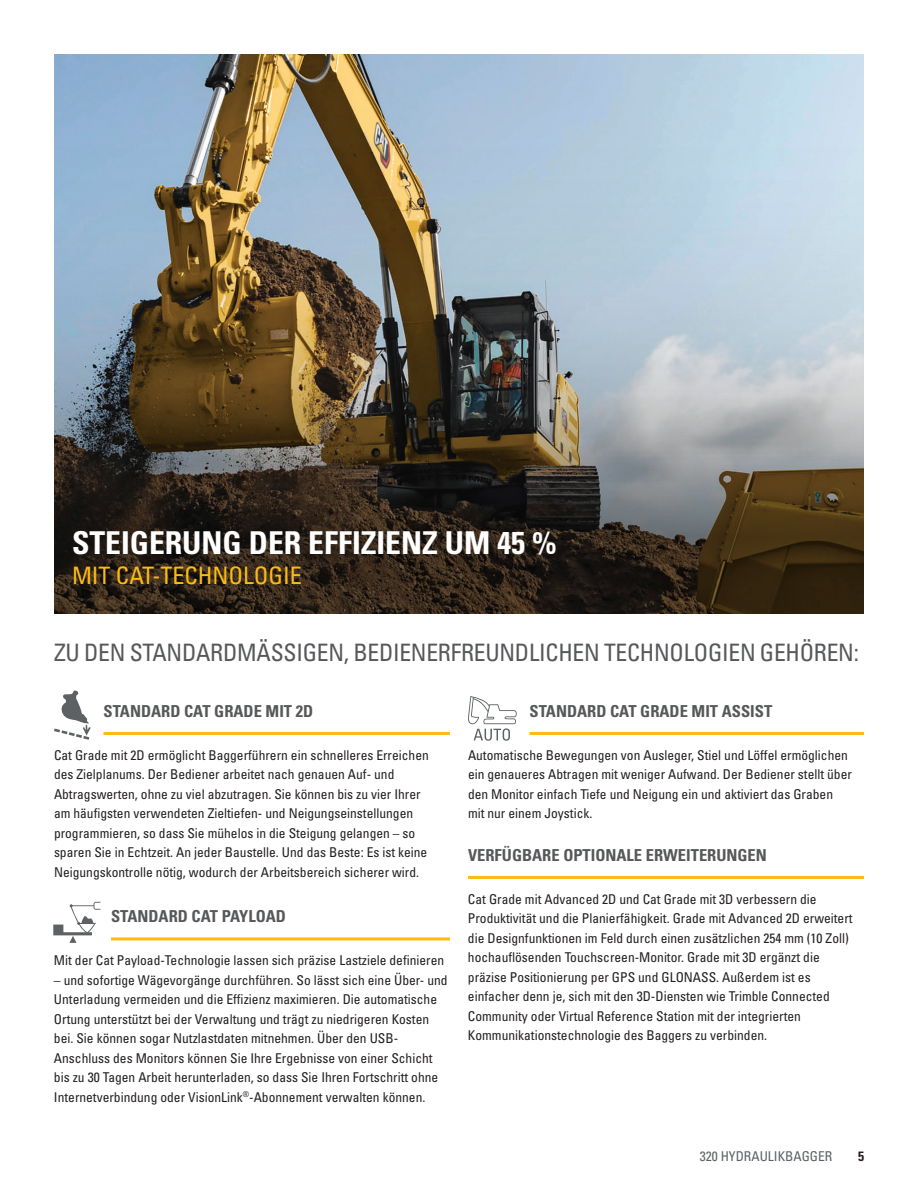
<style>
.page{position:relative;width:918px;height:1188px;background:#fff}
.page>*{position:absolute;margin:0;border:0;box-sizing:border-box;transform-origin:0 0}
.t1{font:700 condensed 31.5px "Univers LT Std";color:#fff}
.t2{font:condensed 24px "Univers LT Std";letter-spacing:-.01em;color:#57585a}
.t3{font:condensed 24px "Univers LT Std";color:#fcba13}
.t4{font:700 condensed 16.5px "Univers LT Std";color:#57585a}
.t5{font:condensed 13.5px/19.5px "Univers LT Std";color:#231f20}
.t6{font:condensed 13.5px "Univers LT Std";color:#5d6163}
.t7{font:700 condensed 13.5px "Univers LT Std";color:#231f20}
</style>
<div class="page">
<img style="left:54px;top:54px;width:810px;height:560px">
<svg style="left:54px;top:690px;width:37px;height:50px"></svg>
<svg style="left:468px;top:696px;width:49px;height:45px"></svg>
<svg style="left:53px;top:902px;width:47px;height:41px"></svg>
<hr style="left:104px;top:732px;width:346px;height:3px;background:#fcba13">
<hr style="left:111px;top:937px;width:339px;height:3px;background:#fcba13">
<hr style="left:530px;top:732px;width:334px;height:3px;background:#fcba13">
<hr style="left:468px;top:876px;width:396px;height:3px;background:#fcba13">
<h1 class="t1" style="left:72px;top:523px;width:486px">STEIGERUNG DER EFFIZIENZ UM 45 %</h1>
<h2 class="t3" style="left:72px;top:560px;width:231px">MIT CAT-TECHNOLOGIE</h2>
<h2 class="t2" style="left:54px;top:637px;width:806px">ZU DEN STANDARDMÄSSIGEN, BEDIENERFREUNDLICHEN TECHNOLOGIEN GEHÖREN:</h2>
<p class="t4" style="left:104px;top:701px;width:211px">STANDARD CAT GRADE MIT 2D</p>
<p class="t5" style="left:54px;top:745px;width:376px">Cat Grade mit 2D ermöglicht Baggerführern ein schnelleres Erreichen des Zielplanums. Der Bediener arbeitet nach genauen Auf- und Abtragswerten, ohne zu viel abzutragen. Sie können bis zu vier Ihrer am häufigsten verwendeten Zieltiefen- und Neigungseinstellungen programmieren, so dass Sie mühelos in die Steigung gelangen – so sparen Sie in Echtzeit. An jeder Baustelle. Und das Beste: Es ist keine Neigungskontrolle nötig, wodurch der Arbeitsbereich sicherer wird.</p>
<p class="t4" style="left:111px;top:906px;width:177px">STANDARD CAT PAYLOAD</p>
<p class="t5" style="left:54px;top:951px;width:392px">Mit der Cat Payload-Technologie lassen sich präzise Lastziele definieren</p>
<p class="t5" style="left:54px;top:970px;width:395px">– und sofortige Wägevorgänge durchführen. So lässt sich eine Über- und Unterladung vermeiden und die Effizienz maximieren. Die automatische Ortung unterstützt bei der Verwaltung und trägt zu niedrigeren Kosten bei. Sie können sogar Nutzlastdaten mitnehmen. Über den USB-Anschluss des Monitors können Sie Ihre Ergebnisse von einer Schicht bis zu 30 Tagen Arbeit herunterladen, so dass Sie Ihren Fortschritt ohne Internetverbindung oder VisionLink<sup>®</sup>-Abonnement verwalten können.</p>
<p class="t4" style="left:530px;top:701px;width:244px">STANDARD CAT GRADE MIT ASSIST</p>
<p class="t5" style="left:468px;top:745px;width:385px">Automatische Bewegungen von Ausleger, Stiel und Löffel ermöglichen ein genaueres Abtragen mit weniger Aufwand. Der Bediener stellt über den Monitor einfach Tiefe und Neigung ein und aktiviert das Graben mit nur einem Joystick.</p>
<p class="t4" style="left:468px;top:845px;width:300px">VERFÜGBARE OPTIONALE ERWEITERUNGEN</p>
<p class="t5" style="left:468px;top:889px;width:386px">Cat Grade mit Advanced 2D und Cat Grade mit 3D verbessern die Produktivität und die Planierfähigkeit. Grade mit Advanced 2D erweitert die Designfunktionen im Feld durch einen zusätzlichen 254 mm (10 Zoll) hochauflösenden Touchscreen-Monitor. Grade mit 3D ergänzt die präzise Positionierung per GPS und GLONASS. Außerdem ist es einfacher denn je, sich mit den 3D-Diensten wie Trimble Connected Community oder Virtual Reference Station mit der integrierten Kommunikationstechnologie des Baggers zu verbinden.</p>
<p class="t6" style="left:700px;top:1147px;width:134px">320 HYDRAULIKBAGGER</p>
<p class="t7" style="left:858px;top:1148px;width:7px">5</p>
</div>
